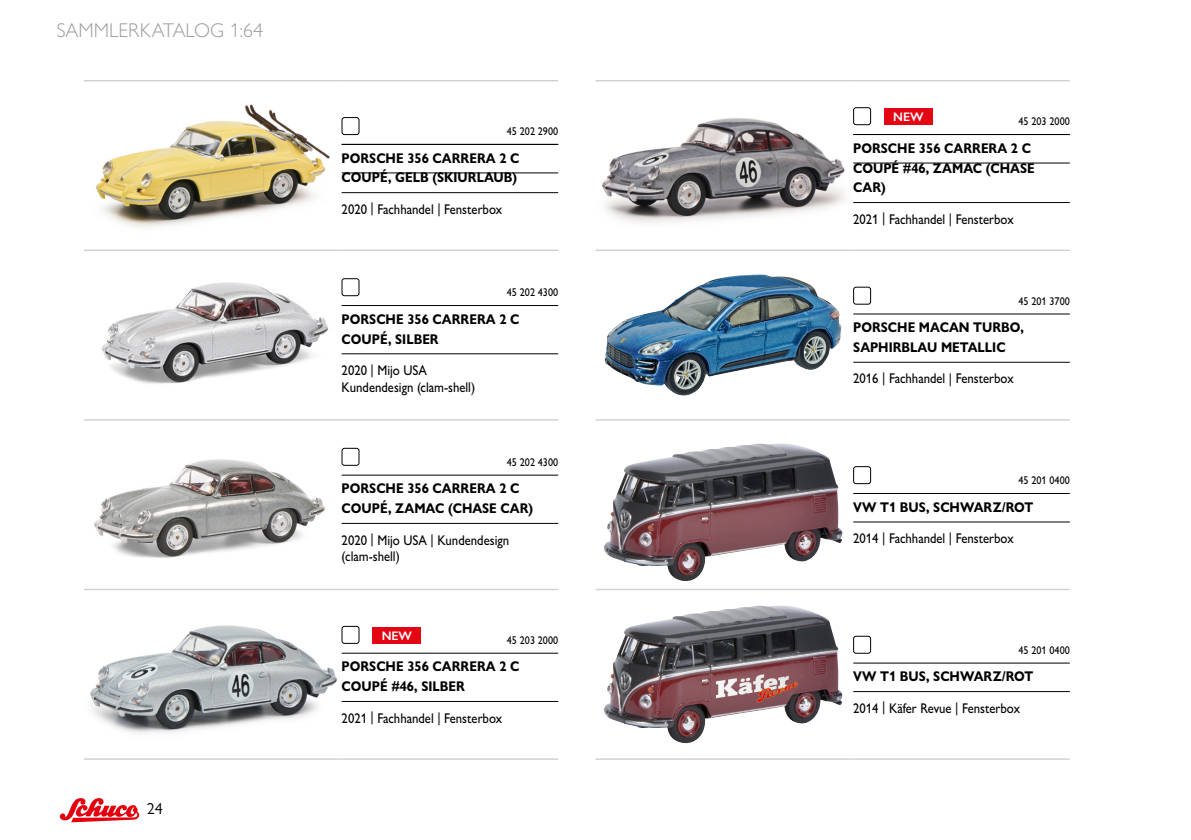
<style>
.page{position:relative;width:1191px;height:840px;background:#fff}
.page>*{position:absolute;margin:0;border:0;box-sizing:border-box;transform-origin:0 0}
.t1{font:300 20px "Gill Sans Nova";color:#9c9d9d}
.t2{font:16px "Gill Sans Nova";color:#000}
.t3{font:700 14px/19.8px "Gill Sans Nova";color:#000;scale:.9 1}
.t4{font:500 14px/17px "Gill Sans Nova";color:#000;scale:.9 1}
.t5{font:600 12.4px "Gill Sans";color:#fff}
.t6{font:500 11.2px "Gill Sans Nova";color:#000;scale:.9 1}
</style>
<div class="page">
<svg style="left:59px;top:798px;width:81px;height:23px"></svg>
<hr style="left:84px;top:80px;width:258px;height:1px;background:#cfd0d0">
<hr style="left:342px;top:80px;width:216px;height:1px;background:#cfd0d0">
<hr style="left:84px;top:249px;width:258px;height:2px;background:#cfd0d0">
<hr style="left:342px;top:249px;width:216px;height:2px;background:#cfd0d0">
<hr style="left:84px;top:419px;width:258px;height:1px;background:#cfd0d0">
<hr style="left:342px;top:419px;width:216px;height:1px;background:#cfd0d0">
<hr style="left:84px;top:588px;width:258px;height:2px;background:#cfd0d0">
<hr style="left:342px;top:588px;width:216px;height:2px;background:#cfd0d0">
<hr style="left:84px;top:758px;width:258px;height:1px;background:#cfd0d0">
<hr style="left:342px;top:758px;width:216px;height:1px;background:#cfd0d0">
<img style="left:96px;top:104px;width:246px;height:124px">
<hr style="left:342px;top:192px;width:216px;height:1px;background:#000">
<hr style="left:342px;top:172px;width:216px;height:1px;background:#000">
<hr style="left:342px;top:144px;width:216px;height:1px;background:#000">
<div style="left:342px;top:117px;width:17px;height:18px;border:1px solid #000;border-radius:2px"></div>
<img style="left:101px;top:279px;width:241px;height:105px">
<hr style="left:342px;top:353px;width:216px;height:1px;background:#000">
<hr style="left:342px;top:305px;width:216px;height:1px;background:#000">
<div style="left:342px;top:278px;width:17px;height:18px;border:1px solid #000;border-radius:2px"></div>
<img style="left:94px;top:449px;width:248px;height:109px">
<hr style="left:342px;top:522px;width:216px;height:1px;background:#000">
<hr style="left:342px;top:474px;width:216px;height:1px;background:#000">
<div style="left:342px;top:447px;width:17px;height:18px;border:1px solid #000;border-radius:2px"></div>
<img style="left:90px;top:625px;width:252px;height:109px">
<hr style="left:342px;top:700px;width:216px;height:1px;background:#000">
<hr style="left:342px;top:652px;width:216px;height:1px;background:#000">
<div style="left:342px;top:625px;width:17px;height:18px;border:1px solid #000;border-radius:2px"></div>
<div style="left:373px;top:627px;width:48px;height:16px;background:#e30613"></div>
<hr style="left:595px;top:80px;width:258px;height:1px;background:#cfd0d0">
<hr style="left:853px;top:80px;width:216px;height:1px;background:#cfd0d0">
<hr style="left:595px;top:249px;width:258px;height:2px;background:#cfd0d0">
<hr style="left:853px;top:249px;width:216px;height:2px;background:#cfd0d0">
<hr style="left:595px;top:588px;width:258px;height:2px;background:#cfd0d0">
<hr style="left:853px;top:588px;width:216px;height:2px;background:#cfd0d0">
<hr style="left:595px;top:758px;width:258px;height:1px;background:#cfd0d0">
<hr style="left:853px;top:758px;width:216px;height:1px;background:#cfd0d0">
<hr style="left:595px;top:419px;width:258px;height:1px;background:#cfd0d0">
<hr style="left:853px;top:419px;width:216px;height:1px;background:#cfd0d0">
<img style="left:601px;top:118px;width:245px;height:105px">
<hr style="left:853px;top:202px;width:216px;height:1px;background:#000">
<hr style="left:853px;top:163px;width:216px;height:1px;background:#000">
<hr style="left:853px;top:134px;width:216px;height:1px;background:#000">
<div style="left:853px;top:107px;width:18px;height:18px;border:1px solid #000;border-radius:2px"></div>
<div style="left:884px;top:108px;width:48px;height:17px;background:#e30613"></div>
<img style="left:604px;top:274px;width:237px;height:122px">
<hr style="left:853px;top:362px;width:216px;height:1px;background:#000">
<hr style="left:853px;top:313px;width:216px;height:1px;background:#000">
<div style="left:853px;top:287px;width:18px;height:17px;border:1px solid #000;border-radius:2px"></div>
<img style="left:603px;top:443px;width:240px;height:139px">
<hr style="left:853px;top:521px;width:216px;height:1px;background:#000">
<hr style="left:853px;top:493px;width:216px;height:1px;background:#000">
<div style="left:853px;top:466px;width:18px;height:17px;border:1px solid #000;border-radius:2px"></div>
<img style="left:603px;top:605px;width:240px;height:139px">
<hr style="left:853px;top:690px;width:216px;height:1px;background:#000">
<hr style="left:853px;top:662px;width:216px;height:1px;background:#000">
<div style="left:853px;top:635px;width:18px;height:18px;border:1px solid #000;border-radius:2px"></div>
<h1 class="t1" style="left:57px;top:18px;width:208px">SAMMLERKATALOG 1:64</h1>
<p class="t2" style="left:147px;top:798px;width:17px">24</p>
<p class="t6" style="left:507px;top:124px;width:59px">45 202 2900</p>
<p class="t3" style="left:342px;top:148px;width:199px">PORSCHE 356 CARRERA 2 C<br>COUPÉ, GELB (SKIURLAUB)</p>
<p class="t4" style="left:342px;top:200px;width:180px">2020 | Fachhandel | Fensterbox</p>
<p class="t6" style="left:507px;top:285px;width:59px">45 202 4300</p>
<p class="t3" style="left:342px;top:309px;width:199px">PORSCHE 356 CARRERA 2 C<br>COUPÉ, SILBER</p>
<p class="t4" style="left:342px;top:361px;width:150px">2020 | Mijo USA<br>Kundendesign (clam-shell)</p>
<p class="t6" style="left:507px;top:455px;width:59px">45 202 4300</p>
<p class="t3" style="left:342px;top:478px;width:214px">PORSCHE 356 CARRERA 2 C<br>COUPÉ, ZAMAC (CHASE CAR)</p>
<p class="t4" style="left:342px;top:531px;width:188px">2020 | Mijo USA | Kundendesign (clam-shell)</p>
<p class="t5" style="left:382px;top:627px;width:32px">NEW</p>
<p class="t6" style="left:507px;top:632px;width:59px">45 203 2000</p>
<p class="t3" style="left:342px;top:656px;width:199px">PORSCHE 356 CARRERA 2 C<br>COUPÉ #46, SILBER</p>
<p class="t4" style="left:342px;top:708px;width:180px">2021 | Fachhandel | Fensterbox</p>
<p class="t5" style="left:893px;top:109px;width:32px">NEW</p>
<p class="t6" style="left:1018px;top:114px;width:59px">45 203 2000</p>
<p class="t3" style="left:853px;top:138px;width:203px">PORSCHE 356 CARRERA 2 C<br>COUPÉ #46, ZAMAC (CHASE<br>CAR)</p>
<p class="t4" style="left:853px;top:210px;width:180px">2021 | Fachhandel | Fensterbox</p>
<p class="t6" style="left:1018px;top:294px;width:59px">45 201 3700</p>
<p class="t3" style="left:853px;top:317px;width:191px">PORSCHE MACAN TURBO,<br>SAPHIRBLAU METALLIC</p>
<p class="t4" style="left:853px;top:370px;width:180px">2016 | Fachhandel | Fensterbox</p>
<p class="t6" style="left:1018px;top:473px;width:59px">45 201 0400</p>
<p class="t3" style="left:853px;top:497px;width:201px">VW T1 BUS, SCHWARZ/ROT</p>
<p class="t4" style="left:853px;top:529px;width:180px">2014 | Fachhandel | Fensterbox</p>
<p class="t6" style="left:1018px;top:642px;width:59px">45 201 0400</p>
<p class="t3" style="left:853px;top:666px;width:201px">VW T1 BUS, SCHWARZ/ROT</p>
<p class="t4" style="left:853px;top:699px;width:187px">2014 | Käfer Revue | Fensterbox</p>
</div>
